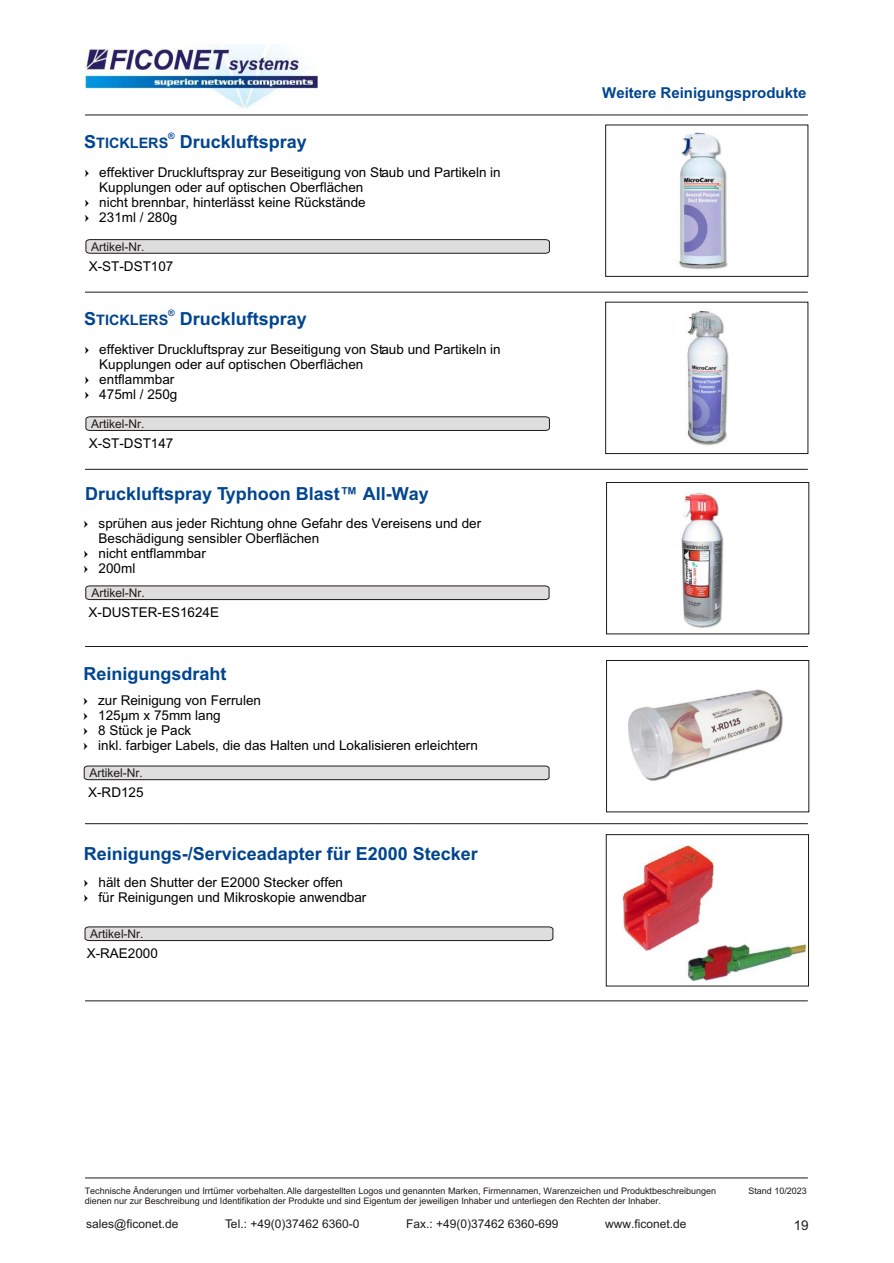
<style>
.page{position:relative;width:894px;height:1263px;background:#fff}
.page>*{position:absolute;margin:0;border:0;box-sizing:border-box;transform-origin:0 0}
.t1{font:700 18px "Arial";color:#00458f}
.t2{font:700 15px "Arial";color:#00458f}
.t3{font:13.5px/15.1px "Arial";color:#000}
.t4{font:13.5px "Arial";color:#1f1a17}
.t5{font:12px "Arial";color:#1f1a17}
.t6{font:9px "Arial";color:#1f1a17}
.t7{font:700 9px "Arial";color:#00458f}
.s1{font-size:14.4px}
</style>
<div class="page">
<img style="left:677px;top:944px;width:132px;height:43px">
<img style="left:686px;top:310px;width:43px;height:136px">
<img style="left:605px;top:124px;width:204px;height:153px">
<img style="left:681px;top:488px;width:43px;height:140px">
<div style="left:606px;top:482px;width:203px;height:152px;border:1px solid #1f1a17"></div>
<img style="left:628px;top:689px;width:155px;height:92px">
<hr style="left:85px;top:292px;width:723px;height:1px;background:#1f1a17">
<hr style="left:85px;top:646px;width:723px;height:1px;background:#1f1a17">
<hr style="left:85px;top:823px;width:723px;height:1px;background:#1f1a17">
<hr style="left:85px;top:1001px;width:723px;height:1px;background:#1f1a17">
<div style="left:606px;top:660px;width:203px;height:152px;border:1px solid #1f1a17"></div>
<hr style="left:85px;top:469px;width:723px;height:1px;background:#1f1a17">
<svg style="left:86px;top:239px;width:464px;height:15px;background:#c4c3c3"></svg>
<svg style="left:85px;top:586px;width:464px;height:14px;background:#cbcaca"></svg>
<svg style="left:84px;top:766px;width:465px;height:14px;background:#cbcaca"></svg>
<hr style="left:85px;top:1178px;width:723px;height:1px;background:#1f1a17">
<hr style="left:85px;top:115px;width:723px;height:1px;background:#1f1a17">
<svg style="left:86px;top:416px;width:464px;height:15px;background:#c4c3c3"></svg>
<div style="left:606px;top:834px;width:203px;height:152px;border:1px solid #1f1a17"></div>
<svg style="left:85px;top:927px;width:468px;height:14px;background:#cbcaca"></svg>
<img style="left:622px;top:846px;width:92px;height:105px">
<img style="left:85px;top:45px;width:233px;height:63px">
<p class="t7" style="left:168px;top:133px;width:8px">®</p>
<h1 class="t1" style="left:84px;top:135px;width:224px">S<span class="s1">TICKLERS</span> Druckluftspray</h1>
<p class="t3" style="left:99px;top:166px;width:403px">effektiver Druckluftspray zur Beseitigung von Staub und Partikeln in Kupplungen oder auf optischen Oberflächen<br>nicht brennbar, hinterlässt keine Rückstände<br>231ml / 280g</p>
<p class="t5" style="left:91px;top:242px;width:55px">Artikel-Nr.</p>
<p class="t3" style="left:89px;top:260px;width:86px">X-ST-DST107</p>
<p class="t7" style="left:168px;top:310px;width:8px">®</p>
<h1 class="t1" style="left:84px;top:312px;width:224px">S<span class="s1">TICKLERS</span> Druckluftspray</h1>
<p class="t3" style="left:99px;top:343px;width:403px">effektiver Druckluftspray zur Beseitigung von Staub und Partikeln in Kupplungen oder auf optischen Oberflächen<br>entflammbar<br>475ml / 250g</p>
<p class="t5" style="left:91px;top:419px;width:55px">Artikel-Nr.</p>
<p class="t3" style="left:89px;top:437px;width:86px">X-ST-DST147</p>
<h1 class="t1" style="left:85px;top:487px;width:345px">Druckluftspray Typhoon Blast™ All-Way</h1>
<p class="t3" style="left:99px;top:517px;width:384px">sprühen aus jeder Richtung ohne Gefahr des Vereisens und der<br>Beschädigung sensibler Oberflächen<br>nicht entflammbar<br>200ml</p>
<p class="t5" style="left:92px;top:588px;width:55px">Artikel-Nr.</p>
<p class="t3" style="left:89px;top:606px;width:132px">X-DUSTER-ES1624E</p>
<h1 class="t1" style="left:83px;top:667px;width:145px">Reinigungsdraht</h1>
<p class="t3" style="left:98px;top:694px;width:381px">zur Reinigung von Ferrulen<br>125µm x 75mm lang<br>8 Stück je Pack<br>inkl. farbiger Labels, die das Halten und Lokalisieren erleichtern</p>
<p class="t5" style="left:90px;top:769px;width:55px">Artikel-Nr.</p>
<p class="t3" style="left:88px;top:786px;width:57px">X-RD125</p>
<h1 class="t1" style="left:84px;top:847px;width:396px">Reinigungs-/Serviceadapter für E2000 Stecker</h1>
<p class="t3" style="left:99px;top:876px;width:269px">hält den Shutter der E2000 Stecker offen<br>für Reinigungen und Mikroskopie anwendbar</p>
<p class="t5" style="left:90px;top:929px;width:55px">Artikel-Nr.</p>
<p class="t3" style="left:87px;top:947px;width:73px">X-RAE2000</p>
<p class="t2" style="left:602px;top:87px;width:206px">Weitere Reinigungsprodukte</p>
<p class="t6" style="left:85px;top:1187px;width:633px">Technische Änderungen und Irrtümer vorbehalten. Alle dargestellten Logos und genannten Marken, Firmennamen, Warenzeichen und Produktbeschreibungen</p>
<p class="t6" style="left:748px;top:1187px;width:60px">Stand 10/2023</p>
<p class="t6" style="left:85px;top:1197px;width:578px">dienen nur zur Beschreibung und Identifikation der Produkte und sind Eigentum der jeweiligen Inhaber und unterliegen den Rechten der Inhaber.</p>
<p class="t5" style="left:86px;top:1219px;width:94px">sales@ficonet.de</p>
<p class="t5" style="left:225px;top:1219px;width:136px">Tel.: +49(0)37462 6360-0</p>
<p class="t5" style="left:406px;top:1219px;width:154px">Fax.: +49(0)37462 6360-699</p>
<p class="t5" style="left:605px;top:1219px;width:83px">www.ficonet.de</p>
<p class="t4" style="left:794px;top:1220px;width:17px">19</p>
</div>
